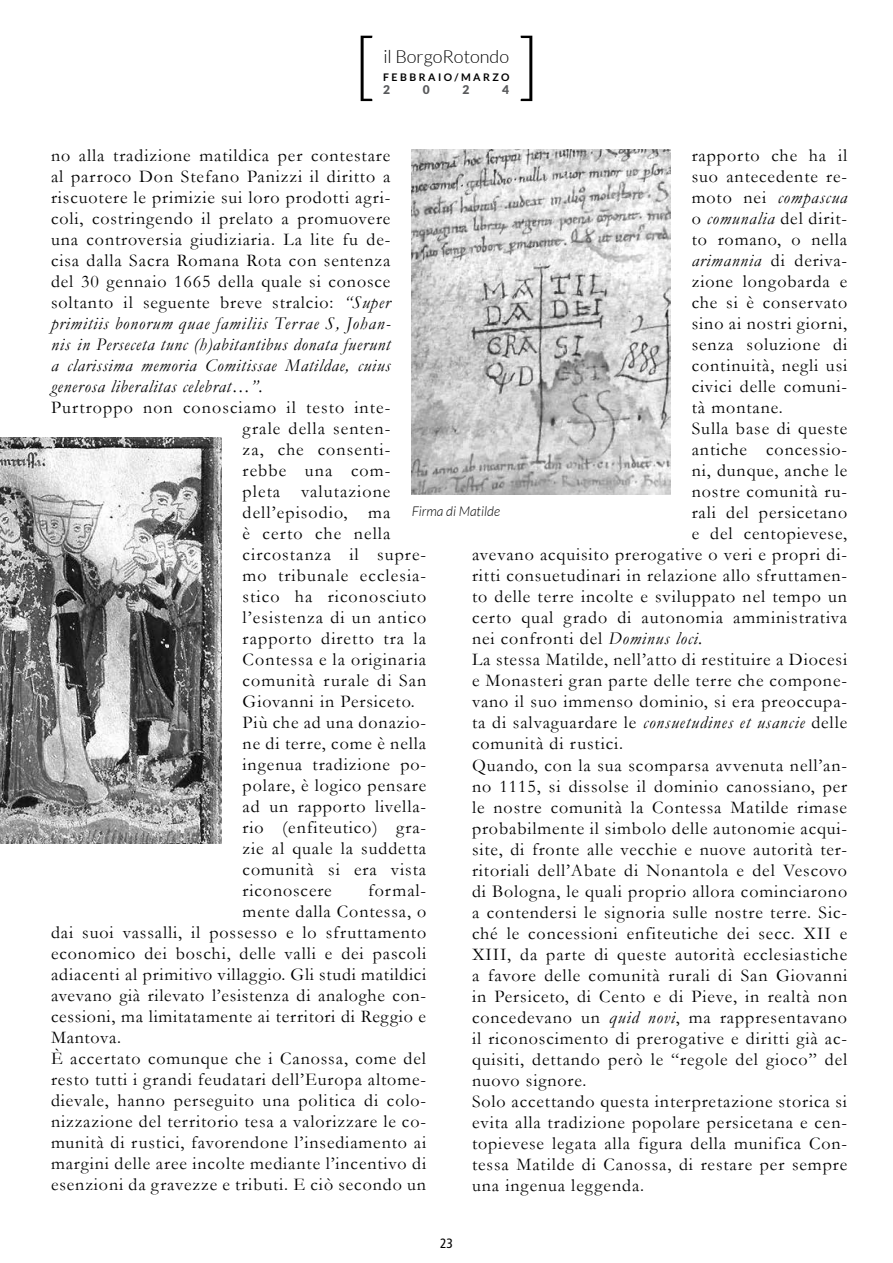
<style>
.page{position:relative;width:893px;height:1263px;background:#fff}
.page>*{position:absolute;margin:0;border:0;box-sizing:border-box;transform-origin:0 0}
.t1{font:300 73.5px "Lato";color:#000}
.t2{font:18px/21px "Garamond";letter-spacing:.05em;color:#000;text-align:justify}
.t3{font:italic 18px "Garamond";letter-spacing:.05em;color:#000}
.t4{font:300 18px "Lato";color:#000}
.t5{font:italic 300 13.5px "Lato";color:#000}
.t6{font:condensed 13.5px "Frutiger LT Std";color:#000}
.t7{font:900 12px "Lato";color:#58595b}
.t8{font:700 10.5px "Lato";letter-spacing:.235em;color:#000}
.s1{font-style:italic}
.s2{font-style:normal}
</style>
<div class="page">
<img style="left:0;top:437px;width:221px;height:406px">
<img style="left:412px;top:149px;width:258px;height:345px">
<h1 class="t1" style="left:354px;top:26px;width:24px">[</h1>
<p class="t4" style="left:383px;top:47px;width:127px">il BorgoRotondo</p>
<p class="t8" style="left:383px;top:72px;width:128px">FEBBRAIO/MARZO</p>
<p class="t7" style="left:383px;top:83px;width:8px">2</p>
<p class="t7" style="left:423px;top:83px;width:8px">0</p>
<p class="t7" style="left:462px;top:83px;width:8px">2</p>
<p class="t7" style="left:502px;top:83px;width:8px">4</p>
<p class="t2" style="left:51px;top:145px;width:341px">no alla tradizione matildica per contestare al parroco Don Stefano Panizzi il diritto a riscuotere le primizie sui loro prodotti agri&shy;coli, costringendo il prelato a promuovere una controversia giudiziaria. La lite fu de&shy;cisa dalla Sacra Romana Rota con sentenza del 30 gennaio 1665 della quale si conosce soltanto il seguente breve stralcio: <span class="s1">“Super primitiis bonorum quae familiis Terrae S, Johan&shy;nis in Perseceta tunc (h)abitantibus donata fuerunt a clarissima memoria Comitissae Matildae, cuius generosa liberalitas celebrat…”.</span></p>
<p class="t2" style="left:243px;top:397px;width:185px;text-align:left;text-indent:-192px">Purtroppo non conosciamo il testo inte&shy;grale della senten-<br>za, che consenti&shy;rebbe una com&shy;pleta valutazione dell’episodio, ma<br>è certo che nella circostanza il supre&shy;mo tribunale ecclesia&shy;stico ha riconosciuto l’esistenza di un antico rapporto diretto tra la<br>Contessa e la originaria comunità rurale di San<br>Giovanni in Persiceto.<br>Più che ad una donazio&shy;ne di terre, come è nella ingenua tradizione po&shy;polare, è logico pensare ad un rapporto livella&shy;rio (enfiteutico) gra&shy;zie al quale la suddetta comunità si era vista riconoscere</p>
<p class="t2" style="left:692px;top:145px;width:157px">rapporto che ha il</p>
<p class="t2" style="left:692px;top:166px;width:157px">suo antecedente re-</p>
<p class="t3" style="left:692px;top:187px;width:157px"><span class="s2">moto nei</span> compascua</p>
<p class="t2" style="left:692px;top:208px;width:157px">o <span class="s1">comunalia</span> del dirit-</p>
<p class="t2" style="left:692px;top:229px;width:157px">to romano, o nella</p>
<p class="t3" style="left:692px;top:250px;width:157px">arimannia <span class="s2">di deriva-</span></p>
<p class="t2" style="left:692px;top:271px;width:157px">zione longobarda e</p>
<p class="t2" style="left:692px;top:292px;width:157px">che si è conservato</p>
<p class="t2" style="left:692px;top:313px;width:157px">sino ai nostri giorni,</p>
<p class="t2" style="left:692px;top:334px;width:157px">senza soluzione di</p>
<p class="t2" style="left:692px;top:355px;width:157px">continuità, negli usi</p>
<p class="t2" style="left:692px;top:376px;width:157px">civici delle comuni-</p>
<p class="t2" style="left:692px;top:397px;width:93px">tà montane.</p>
<p class="t2" style="left:692px;top:418px;width:157px">Sulla base di queste</p>
<p class="t2" style="left:692px;top:439px;width:157px">antiche concessio-</p>
<p class="t2" style="left:692px;top:460px;width:157px">ni, dunque, anche le</p>
<p class="t2" style="left:692px;top:481px;width:157px">nostre comunità ru-</p>
<p class="t2" style="left:692px;top:502px;width:157px">rali del persicetano</p>
<p class="t2" style="left:692px;top:523px;width:157px">e del centopievese,</p>
<p class="t2" style="left:472px;top:544px;width:377px">avevano acquisito prerogative o veri e propri di-</p>
<p class="t2" style="left:472px;top:565px;width:377px">ritti consuetudinari in relazione allo sfruttamen-</p>
<p class="t2" style="left:472px;top:586px;width:377px">to delle terre incolte e sviluppato nel tempo un</p>
<p class="t2" style="left:472px;top:607px;width:377px">certo qual grado di autonomia amministrativa</p>
<p class="t2" style="left:472px;top:628px;width:232px">nei confronti del <span class="s1">Dominus loci.</span></p>
<p class="t2" style="left:472px;top:649px;width:377px">La stessa Matilde, nell’atto di restituire a Diocesi</p>
<p class="t2" style="left:472px;top:670px;width:377px">e Monasteri gran parte delle terre che compone-</p>
<p class="t2" style="left:472px;top:691px;width:377px">vano il suo immenso dominio, si era preoccupa-</p>
<p class="t2" style="left:472px;top:712px;width:377px">ta di salvaguardare le <span class="s1">consuetudines et usancie</span> delle</p>
<p class="t2" style="left:472px;top:733px;width:153px">comunità di rustici.</p>
<p class="t2" style="left:472px;top:754px;width:377px">Quando, con la sua scomparsa avvenuta nell’an-</p>
<p class="t2" style="left:472px;top:775px;width:377px">no 1115, si dissolse il dominio canossiano, per</p>
<p class="t2" style="left:472px;top:796px;width:377px">le nostre comunità la Contessa Matilde rimase</p>
<p class="t2" style="left:472px;top:817px;width:377px">probabilmente il simbolo delle autonomie acqui-</p>
<p class="t2" style="left:472px;top:838px;width:377px">site, di fronte alle vecchie e nuove autorità ter-</p>
<p class="t2" style="left:472px;top:859px;width:377px">ritoriali dell’Abate di Nonantola e del Vescovo</p>
<p class="t2" style="left:472px;top:880px;width:377px">di Bologna, le quali proprio allora cominciarono</p>
<p class="t2" style="left:472px;top:901px;width:377px">a contendersi le signoria sulle nostre terre. Sic-</p>
<p class="t2" style="left:472px;top:922px;width:377px">ché le concessioni enfiteutiche dei secc. XII e</p>
<p class="t2" style="left:472px;top:943px;width:377px">XIII, da parte di queste autorità ecclesiastiche</p>
<p class="t2" style="left:472px;top:964px;width:377px">a favore delle comunità rurali di San Giovanni</p>
<p class="t2" style="left:472px;top:985px;width:377px">in Persiceto, di Cento e di Pieve, in realtà non</p>
<p class="t2" style="left:472px;top:1006px;width:377px">concedevano un <span class="s1">quid novi</span>, ma rappresentavano</p>
<p class="t2" style="left:472px;top:1027px;width:377px">il riconoscimento di prerogative e diritti già ac-</p>
<p class="t2" style="left:472px;top:1048px;width:377px">quisiti, dettando però le “regole del gioco” del</p>
<p class="t2" style="left:472px;top:1069px;width:116px">nuovo signore.</p>
<p class="t2" style="left:472px;top:1090px;width:377px">Solo accettando questa interpretazione storica si</p>
<p class="t2" style="left:472px;top:1111px;width:377px">evita alla tradizione popolare persicetana e cen-</p>
<p class="t2" style="left:472px;top:1132px;width:377px">topievese legata alla figura della munifica Con-</p>
<p class="t2" style="left:472px;top:1153px;width:377px">tessa Matilde di Canossa, di restare per sempre</p>
<p class="t2" style="left:472px;top:1174px;width:174px">una ingenua leggenda.</p>
<p class="t5" style="left:412px;top:504px;width:90px">Firma di Matilde</p>
<p class="t2" style="left:368px;top:880px;width:60px">formal-</p>
<p class="t2" style="left:243px;top:901px;width:185px">mente dalla Contessa, o</p>
<p class="t2" style="left:51px;top:922px;width:377px">dai suoi vassalli, il possesso e lo sfruttamento</p>
<p class="t2" style="left:51px;top:943px;width:377px">economico dei boschi, delle valli e dei pascoli</p>
<p class="t2" style="left:51px;top:964px;width:377px">adiacenti al primitivo villaggio. Gli studi matildici</p>
<p class="t2" style="left:51px;top:985px;width:377px">avevano già rilevato l’esistenza di analoghe con-</p>
<p class="t2" style="left:51px;top:1006px;width:377px">cessioni, ma limitatamente ai territori di Reggio e</p>
<p class="t2" style="left:51px;top:1027px;width:72px">Mantova.</p>
<p class="t2" style="left:51px;top:1048px;width:377px">È accertato comunque che i Canossa, come del</p>
<p class="t2" style="left:51px;top:1069px;width:377px">resto tutti i grandi feudatari dell’Europa altome-</p>
<p class="t2" style="left:51px;top:1090px;width:377px">dievale, hanno perseguito una politica di colo-</p>
<p class="t2" style="left:51px;top:1111px;width:377px">nizzazione del territorio tesa a valorizzare le co-</p>
<p class="t2" style="left:51px;top:1132px;width:377px">munità di rustici, favorendone l’insediamento ai</p>
<p class="t2" style="left:51px;top:1153px;width:377px">margini delle aree incolte mediante l’incentivo di</p>
<p class="t2" style="left:51px;top:1174px;width:377px">esenzioni da gravezze e tributi. E ciò secondo un</p>
<p class="t6" style="left:440px;top:1236px;width:14px">23</p>
</div>
